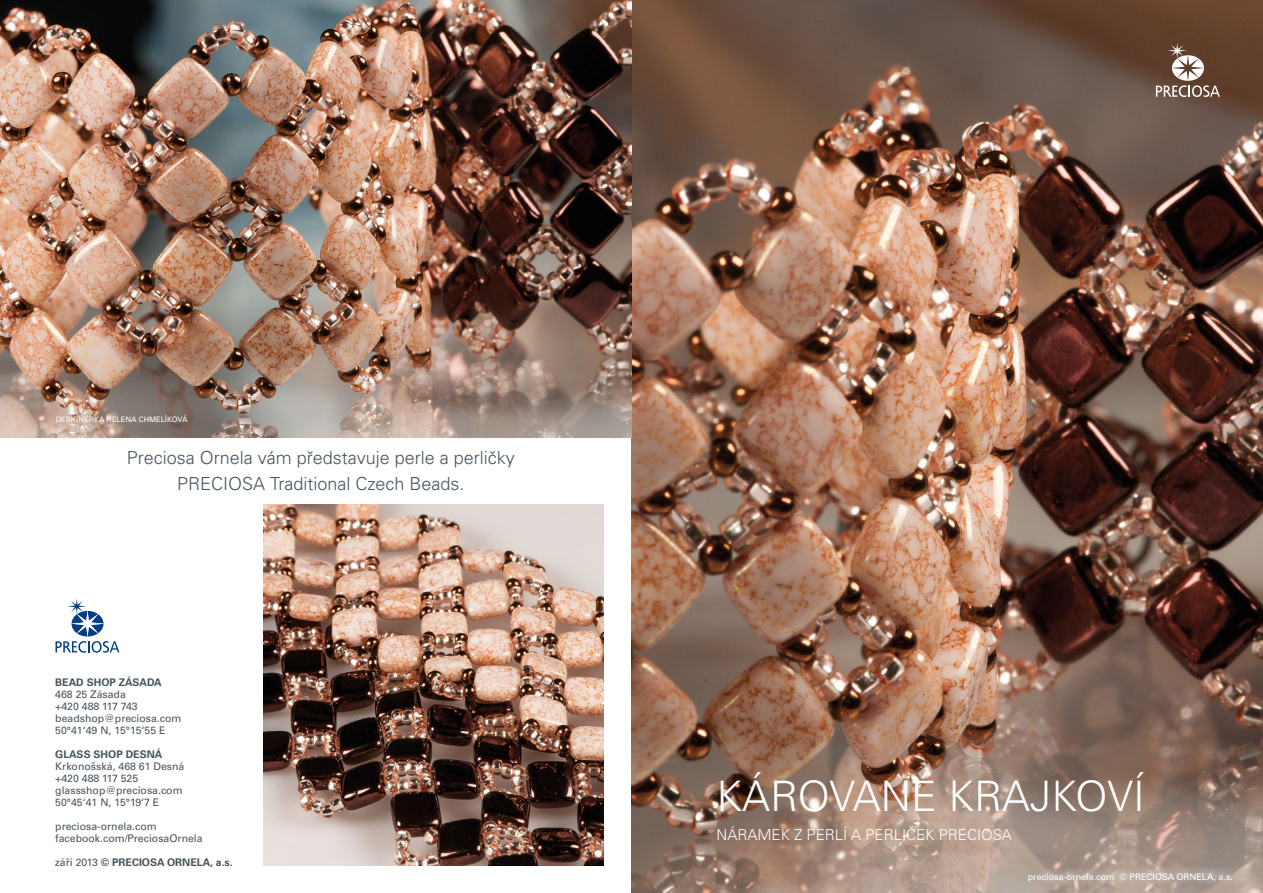
<style>
.page{position:relative;width:1263px;height:893px;background:#fff}
.page>*{position:absolute;margin:0;border:0;box-sizing:border-box;transform-origin:0 0}
.t1{font:300 42px "Univers LTCYR 45";color:#fff}
.t2{font:300 18px/25.5px "Univers CE";color:#48545c;text-align:center}
.t3{font:300 15px "Univers LTCYR 45";color:#fff}
.t4{font:10.5px/12px "Univers LTCYR 55 Roman";color:#48545c}
.t5{font:700 10.5px "Univers LTCYR 65";color:#48545c}
.t6{font:9px "Univers LTCYR 55 Roman";color:#fff}
.t7{font:7.5px "Univers LTCYR 55 Roman";color:#fff}
.s1{font-family:"Univers LTCYR 55 Roman";font-weight:400}
</style>
<div class="page">
<img style="left:632px;top:0;width:631px;height:893px">
<img style="left:0;top:0;width:632px;height:438px">
<svg style="left:56px;top:599px;width:64px;height:54px"></svg>
<div style="left:1035px;top:864px;width:219px;height:24px;background:#fff;opacity:.97"></div>
<img style="left:264px;top:504px;width:340px;height:361px">
<svg style="left:1156px;top:43px;width:64px;height:54px"></svg>
<p class="t7" style="left:56px;top:414px;width:133px">DESIGNÉRKA HELENA CHMELÍKOVÁ</p>
<h2 class="t2" style="left:127px;top:445px;width:390px">Preciosa Ornela vám představuje perle a perličky<br>PRECIOSA Traditional Czech Beads.</h2>
<p class="t5" style="left:55px;top:675px;width:108px">BEAD SHOP ZÁSADA</p>
<p class="t4" style="left:55px;top:688px;width:128px">468 25 Zásada<br>+420 488 117 743 beadshop@preciosa.com<br>50°41‘49 N, 15°15‘55 E</p>
<p class="t5" style="left:55px;top:747px;width:108px">GLASS SHOP DESNÁ</p>
<p class="t4" style="left:55px;top:760px;width:131px">Krkonošská, 468 61 Desná +420 488 117 525 glassshop@preciosa.com<br>50°45‘41 N, 15°19‘7 E</p>
<p class="t4" style="left:55px;top:820px;width:149px">preciosa-ornela.com facebook.com/PreciosaOrnela</p>
<p class="t5" style="left:55px;top:855px;width:179px"><span class="s1">září 2013</span> © PRECIOSA ORNELA, a.s.</p>
<h1 class="t1" style="left:716px;top:768px;width:430px">KÁROVANÉ KRAJKOVÍ</h1>
<h3 class="t3" style="left:716px;top:824px;width:297px">NÁRAMEK Z PERLÍ A PERLIČEK PRECIOSA</h3>
<p class="t6" style="left:1028px;top:871px;width:207px">preciosa-ornela.com © PRECIOSA ORNELA, a.s.</p>
</div>
